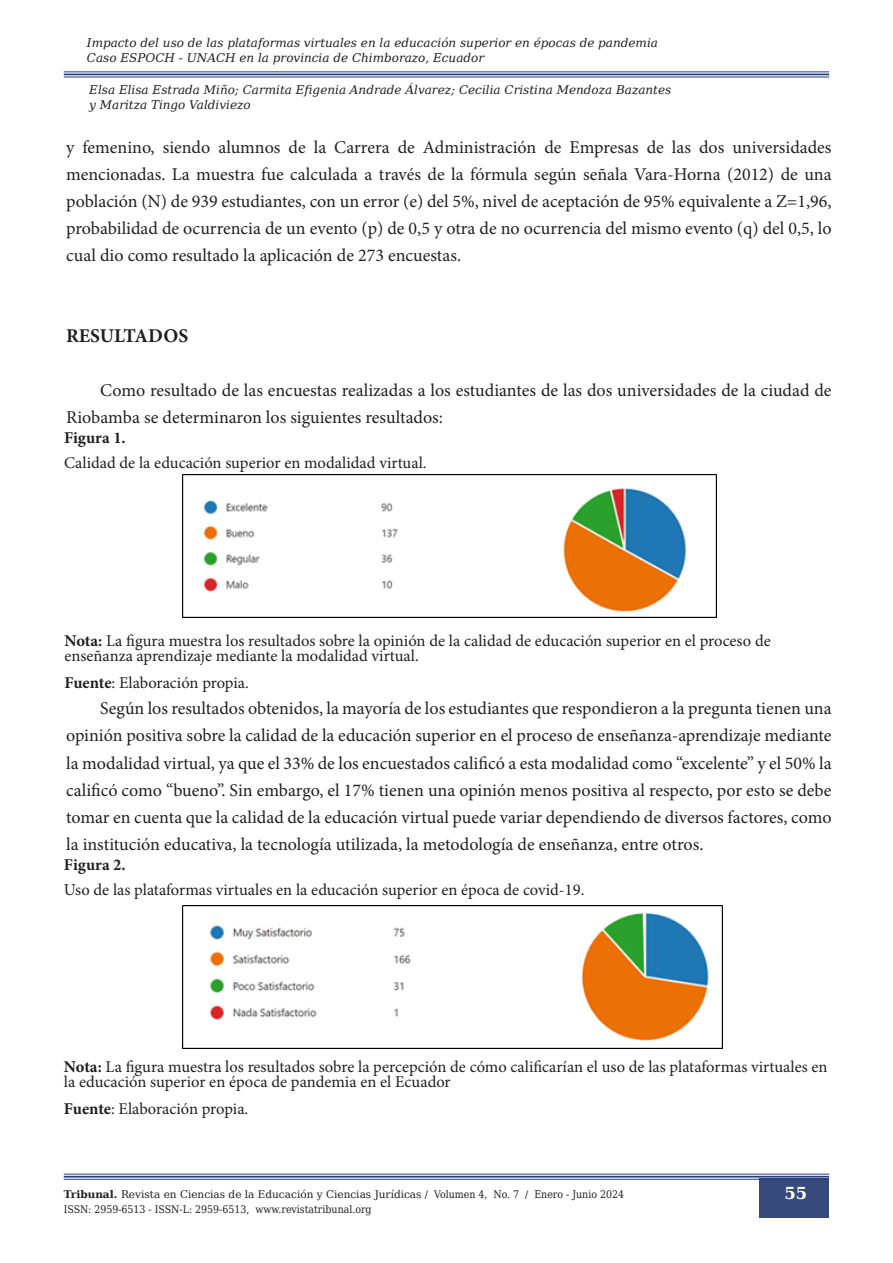
<style>
.page{position:relative;width:893px;height:1263px;background:#fff}
.page>*{position:absolute;margin:0;border:0;box-sizing:border-box;transform-origin:0 0}
.Titulo_principal{font:700 19.5px "Minion Pro";color:#231f20}
.t1{font:18px/27px "Minion Pro";color:#231f20;text-align:justify}
.t2{font:16.5px/15px "Minion Pro";color:#231f20}
.t3{font:700 16.5px "Minion Pro";color:#231f20}
.t4{font:700 16.5px "DejaVu Serif";color:#fff}
.t5{font:italic 12px/14.4px "DejaVu Serif";color:#231f20}
.t6{font:10.5px "DejaVu Serif";color:#231f20}
.t7{font:10.5px "DejaVu Serif Condensed";color:#231f20}
.s1{font-weight:700}
.s2{font-family:"DejaVu Serif Condensed"}
</style>
<div class="page">
<div style="left:759px;top:1178px;width:70px;height:40px;background:#384a79"></div>
<hr style="left:64px;top:71px;width:765px;height:1px;background:#253e84">
<hr style="left:64px;top:74px;width:765px;height:1px;background:#253e84">
<hr style="left:64px;top:77px;width:765px;height:1px;background:#253e84">
<hr style="left:64px;top:1174px;width:765px;height:1px;background:#253e84">
<hr style="left:64px;top:1176px;width:765px;height:1px;background:#253e84">
<hr style="left:64px;top:1179px;width:765px;height:1px;background:#253e84">
<img style="left:183px;top:475px;width:534px;height:143px">
<img style="left:182px;top:905px;width:540px;height:143px">
<p class="t5" style="left:87px;top:36px;width:572px">Impacto del uso de las plataformas virtuales en la educación superior en épocas de pandemia<br>Caso ESPOCH - UNACH en la provincia de Chimborazo, Ecuador</p>
<p class="t5" style="left:89px;top:82px;width:584px">Elsa Elisa Estrada Miño; Carmita Efigenia Andrade Álvarez; Cecilia Cristina Mendoza Bazantes y Maritza Tingo Valdiviezo</p>
<p class="t1" style="left:66px;top:134px;width:767px">y femenino, siendo alumnos de la Carrera de Administración de Empresas de las dos universidades mencionadas. La muestra fue calculada a través de la fórmula según señala Vara-Horna (2012) de una población (N) de 939 estudiantes, con un error (e) del 5%, nivel de aceptación de 95% equivalente a Z=1,96, probabilidad de ocurrencia de un evento (p) de 0,5 y otra de no ocurrencia del mismo evento (q) del 0,5, lo cual dio como resultado la aplicación de 273 encuestas.</p>
<p class="Titulo_principal" style="left:66px;top:322px;width:124px">RESULTADOS</p>
<p class="t1" style="left:66px;top:377px;width:767px;text-indent:34px">Como resultado de las encuestas realizadas a los estudiantes de las dos universidades de la ciudad de<br>Riobamba se determinaron los siguientes resultados:</p>
<p class="t3" style="left:64px;top:426px;width:63px">Figura 1.</p>
<p class="t2" style="left:64px;top:455px;width:364px">Calidad de la educación superior en modalidad virtual.</p>
<p class="t2" style="left:65px;top:633px;width:708px"><span class="s1">Nota:</span> La figura muestra los resultados sobre la opinión de la calidad de educación superior en el proceso de enseñanza aprendizaje mediante la modalidad virtual.</p>
<p class="t2" style="left:65px;top:675px;width:186px"><span class="s1">Fuente</span>: Elaboración propia.</p>
<p class="t1" style="left:66px;top:695px;width:767px;text-indent:34px">Según los resultados obtenidos, la mayoría de los estudiantes que respondieron a la pregunta tienen una opinión positiva sobre la calidad de la educación superior en el proceso de enseñanza-aprendizaje mediante la modalidad virtual, ya que el 33% de los encuestados calificó a esta modalidad como “excelente” y el 50% la calificó como “bueno”. Sin embargo, el 17% tienen una opinión menos positiva al respecto, por esto se debe tomar en cuenta que la calidad de la educación virtual puede variar dependiendo de diversos factores, como la institución educativa, la tecnología utilizada, la metodología de enseñanza, entre otros.</p>
<p class="t3" style="left:64px;top:853px;width:63px">Figura 2.</p>
<p class="t2" style="left:64px;top:883px;width:522px">Uso de las plataformas virtuales en la educación superior en época de covid-19.</p>
<p class="t2" style="left:64px;top:1059px;width:765px"><span class="s1">Nota:</span> La figura muestra los resultados sobre la percepción de cómo calificarían el uso de las plataformas virtuales en la educación superior en época de pandemia en el Ecuador</p>
<p class="t2" style="left:64px;top:1101px;width:186px"><span class="s1">Fuente</span>: Elaboración propia.</p>
<p class="t6" style="left:64px;top:1186px;width:562px"><span class="s1">Tribunal.</span> Revista en Ciencias de la Educación y Ciencias Jurídicas <span class="s2">/ Volumen 4, No. 7 / Enero - Junio 2024</span></p>
<p class="t7" style="left:64px;top:1201px;width:309px">ISSN: 2959-6513 - ISSN-L: 2959-6513, www.revistatribunal.org</p>
<p class="t4" style="left:784px;top:1180px;width:24px">55</p>
</div>
